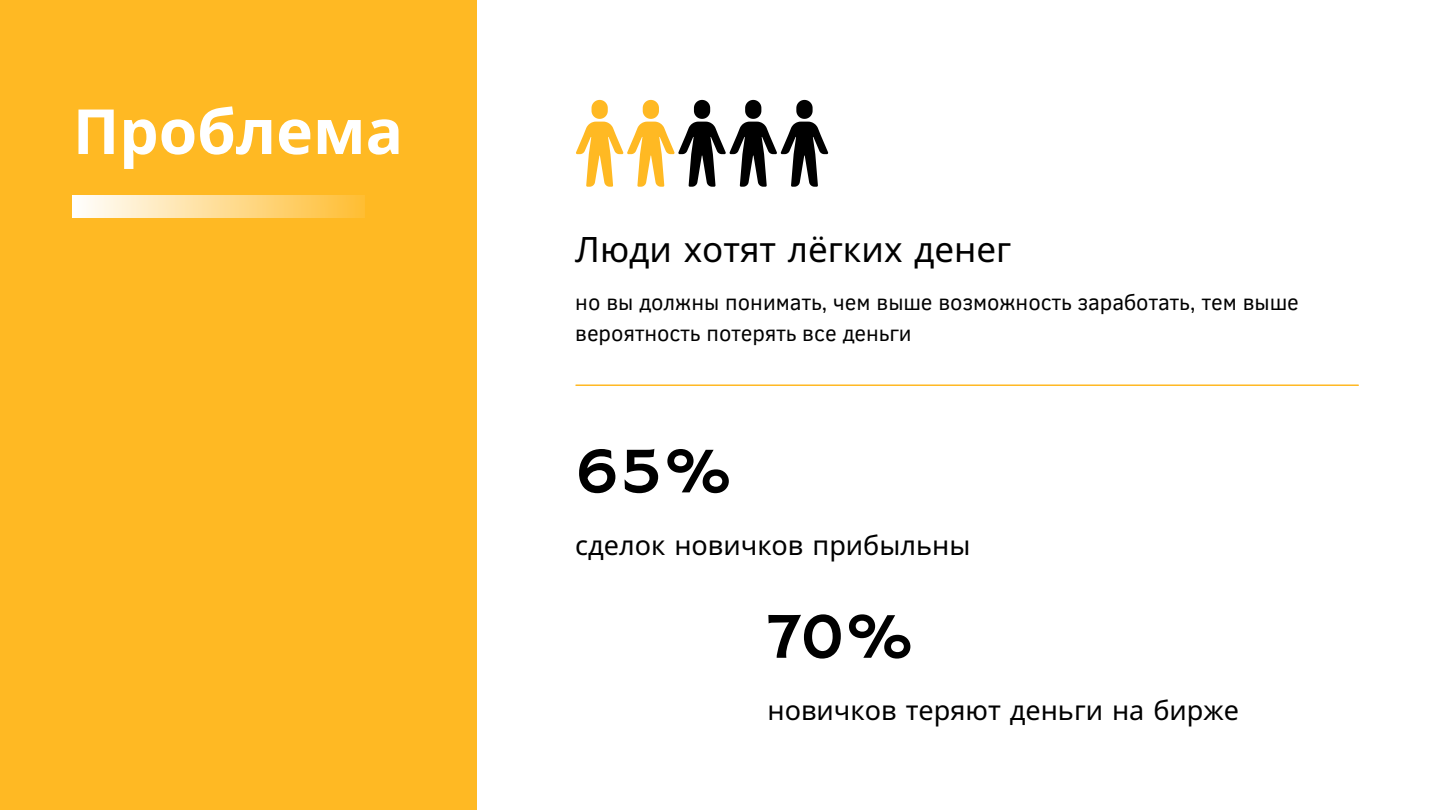
<style>
.page{position:relative;width:1440px;height:810px;background:#fff}
.page>*{position:absolute;margin:0;border:0;box-sizing:border-box;transform-origin:0 0}
.t1{font:65.6px "Hammersmith One";color:#000}
.t2{font:700 62.3px "Noto Sans";color:#fff}
.t3{font:35px "Noto Sans";color:#000}
.t4{font:27px "Noto Sans";color:#000}
.t5{font:22px/30.8px "Clear Sans";color:#000}
</style>
<div class="page">
<svg style="left:576px;top:100px;width:252px;height:87px"></svg>
<div style="left:0;top:0;width:477px;height:810px;background:#ffb923"></div>
<hr style="left:576px;top:384px;width:782px;height:2px;background:#ffb923">
<div style="left:73px;top:195px;width:291px;height:22px;background:linear-gradient(to right,#fffefe,#ffbe33)"></div>
<p class="t2" style="left:73px;top:87px;width:332px">Проблема</p>
<p class="t3" style="left:575px;top:224px;width:438px">Люди хотят лёгких денег</p>
<p class="t5" style="left:575px;top:286px;width:725px">но вы должны понимать, чем выше возможность заработать, тем выше вероятность потерять все деньги</p>
<p class="t1" style="left:575px;top:433px;width:160px">65%</p>
<p class="t4" style="left:575px;top:526px;width:397px">сделок новичков прибыльны</p>
<p class="t1" style="left:768px;top:599px;width:149px">70%</p>
<p class="t4" style="left:768px;top:691px;width:473px">новичков теряют деньги на бирже</p>
</div>
